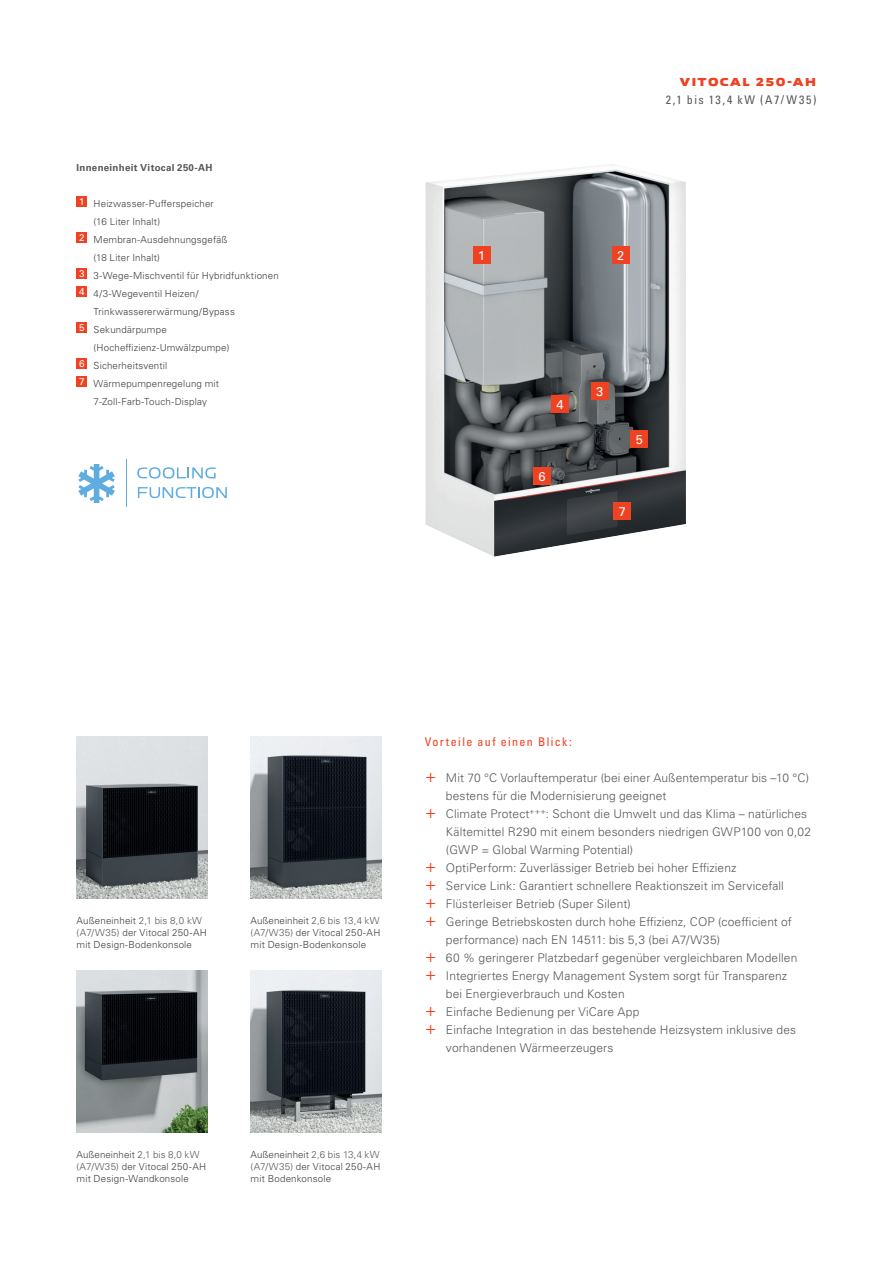
<style>
.page{position:relative;width:893px;height:1263px;background:#fff}
.page>*{position:absolute;margin:0;border:0;box-sizing:border-box;transform-origin:0 0}
.t1{font:12.75px "Univers LTCYR 55 Roman";color:#fff}
.t2{font:300 12px "Univers LTCYR 45";letter-spacing:.01em;color:#57585a}
.t3{font:condensed 12px "Univers LTCYR 57";letter-spacing:.115em;color:#ef4222}
.t4{font:condensed 12px "Univers LTCYR 57";letter-spacing:.14em;color:#57585a}
.t5{font:700 12px "Viessmann Wide";letter-spacing:.115em;color:#ef4222}
.t6{font:300 9.75px/12px "Univers LTCYR 45";letter-spacing:.015em;color:#3e3e3f;text-align:justify}
.t7{font:700 9.75px "Univers LTCYR 65";letter-spacing:.025em;color:#57585a}
.s1{color:#57585a}
.s2{font-size:18px;color:#ef4222}
</style>
<div class="page">
<img style="left:425px;top:164px;width:261px;height:393px">
<img style="left:77px;top:737px;width:130px;height:162px">
<img style="left:77px;top:971px;width:130px;height:162px">
<img style="left:251px;top:737px;width:130px;height:162px">
<img style="left:251px;top:971px;width:130px;height:162px">
<svg style="left:78px;top:464px;width:37px;height:39px"></svg>
<svg style="left:137px;top:467px;width:79px;height:11px"></svg>
<svg style="left:138px;top:487px;width:89px;height:11px"></svg>
<hr style="left:126px;top:459px;width:1px;height:48px;background:#5facdf">
<div style="left:77px;top:196px;width:10px;height:11px;background:#ef4222"></div>
<div style="left:77px;top:232px;width:10px;height:11px;background:#ef4222"></div>
<div style="left:77px;top:268px;width:10px;height:11px;background:#ef4222"></div>
<div style="left:77px;top:286px;width:10px;height:11px;background:#ef4222"></div>
<div style="left:77px;top:322px;width:10px;height:11px;background:#ef4222"></div>
<div style="left:77px;top:358px;width:10px;height:11px;background:#ef4222"></div>
<div style="left:77px;top:376px;width:10px;height:11px;background:#ef4222"></div>
<div style="left:473px;top:247px;width:17px;height:17px;background:#ef4222"></div>
<div style="left:612px;top:247px;width:17px;height:17px;background:#ef4222"></div>
<div style="left:591px;top:383px;width:17px;height:17px;background:#ef4222"></div>
<div style="left:551px;top:396px;width:17px;height:17px;background:#ef4222"></div>
<div style="left:631px;top:431px;width:17px;height:17px;background:#ef4222"></div>
<div style="left:534px;top:468px;width:17px;height:17px;background:#ef4222"></div>
<div style="left:614px;top:503px;width:17px;height:17px;background:#ef4222"></div>
<p class="t7" style="left:77px;top:164px;width:137px">Inneneinheit Vitocal 250-AH</p>
<p class="t6" style="left:79px;top:198px;width:136px"><sup>1</sup> Heizwasser-Pufferspeicher</p>
<p class="t6" style="left:94px;top:216px;width:68px">(16 Liter Inhalt)</p>
<p class="t6" style="left:79px;top:234px;width:150px"><sup>2</sup> Membran-Ausdehnungsgefäß</p>
<p class="t6" style="left:94px;top:252px;width:68px">(18 Liter Inhalt)</p>
<p class="t6" style="left:79px;top:270px;width:201px"><sup>3</sup> 3-Wege-Mischventil für Hybridfunktionen</p>
<p class="t6" style="left:79px;top:288px;width:121px"><sup>4</sup> 4/3-Wegeventil Heizen/</p>
<p class="t6" style="left:94px;top:306px;width:143px">Trinkwassererwärmung/Bypass</p>
<p class="t6" style="left:79px;top:324px;width:89px"><sup>5</sup> Sekundärpumpe</p>
<p class="t6" style="left:94px;top:342px;width:137px">(Hocheffizienz-Umwälzpumpe)</p>
<p class="t6" style="left:79px;top:360px;width:90px"><sup>6</sup> Sicherheitsventil</p>
<p class="t6" style="left:79px;top:378px;width:141px"><sup>7</sup> Wärmepumpenregelung mit</p>
<p class="t6" style="left:94px;top:396px;width:115px">7-Zoll-Farb-Touch-Display</p>
<p class="t5" style="left:680px;top:78px;width:138px">VITOCAL 250-AH</p>
<p class="t4" style="left:666px;top:94px;width:152px">2,1 bis 13,4 kW (A7/W35)</p>
<p class="t1" style="left:478px;top:249px;width:9px">1</p>
<p class="t1" style="left:617px;top:249px;width:9px">2</p>
<p class="t1" style="left:556px;top:398px;width:9px">4</p>
<p class="t1" style="left:539px;top:470px;width:9px">6</p>
<p class="t1" style="left:596px;top:385px;width:9px">3</p>
<p class="t1" style="left:636px;top:433px;width:9px">5</p>
<p class="t1" style="left:619px;top:505px;width:9px">7</p>
<p class="t6" style="left:77px;top:915px;width:132px;text-align:left">Außeneinheit <span class="s1">2,1 bis 8,0 kW (A7/W35)</span> der Vitocal 250-AH mit Design-Bodenkonsole</p>
<p class="t6" style="left:251px;top:915px;width:131px">Außeneinheit <span class="s1">2,6 bis 13,4 kW (A7/W35)</span> der Vitocal 250-AH mit Design-Bodenkonsole</p>
<p class="t6" style="left:77px;top:1149px;width:131px;text-align:left">Außeneinheit <span class="s1">2,1 bis 8,0 kW (A7/W35)</span> der Vitocal 250-AH mit Design-Wandkonsole</p>
<p class="t6" style="left:251px;top:1149px;width:131px">Außeneinheit <span class="s1">2,6 bis 13,4 kW (A7/W35)</span> der Vitocal 250-AH mit Bodenkonsole</p>
<p class="t3" style="left:425px;top:736px;width:149px">Vorteile auf einen Blick:</p>
<p class="t2" style="left:425px;top:774px;width:386px"><span class="s2">+</span> Mit 70 °C Vorlauftemperatur (bei einer Außentemperatur bis –10 °C)</p>
<p class="t2" style="left:446px;top:792px;width:222px">bestens für die Modernisierung geeignet</p>
<p class="t2" style="left:425px;top:810px;width:384px"><span class="s2">+</span> Climate Protect<sup>+++</sup>: Schont die Umwelt und das Klima – natürliches</p>
<p class="t2" style="left:446px;top:828px;width:367px">Kältemittel R290 mit einem besonders niedrigen GWP100 von 0,02</p>
<p class="t2" style="left:446px;top:846px;width:189px">(GWP = Global Warming Potential)</p>
<p class="t2" style="left:425px;top:864px;width:313px"><span class="s2">+</span> OptiPerform: Zuverlässiger Betrieb bei hoher Effizienz</p>
<p class="t2" style="left:425px;top:882px;width:361px"><span class="s2">+</span> Service Link: Garantiert schnellere Reaktionszeit im Servicefall</p>
<p class="t2" style="left:425px;top:900px;width:208px"><span class="s2">+</span> Flüsterleiser Betrieb (Super Silent)</p>
<p class="t2" style="left:425px;top:918px;width:369px"><span class="s2">+</span> Geringe Betriebskosten durch hohe Effizienz, COP (coefficient of</p>
<p class="t2" style="left:446px;top:936px;width:276px">performance) nach EN 14511: bis 5,3 (bei A7/W35)</p>
<p class="t2" style="left:425px;top:954px;width:374px"><span class="s2">+</span> 60 % geringerer Platzbedarf gegenüber vergleichbaren Modellen</p>
<p class="t2" style="left:425px;top:972px;width:364px"><span class="s2">+</span> Integriertes Energy Management System sorgt für Transparenz</p>
<p class="t2" style="left:446px;top:990px;width:180px">bei Energieverbrauch und Kosten</p>
<p class="t2" style="left:425px;top:1008px;width:216px"><span class="s2">+</span> Einfache Bedienung per ViCare App</p>
<p class="t2" style="left:425px;top:1026px;width:373px"><span class="s2">+</span> Einfache Integration in das bestehende Heizsystem inklusive des</p>
<p class="t2" style="left:446px;top:1044px;width:169px">vorhandenen Wärmeerzeugers</p>
</div>
